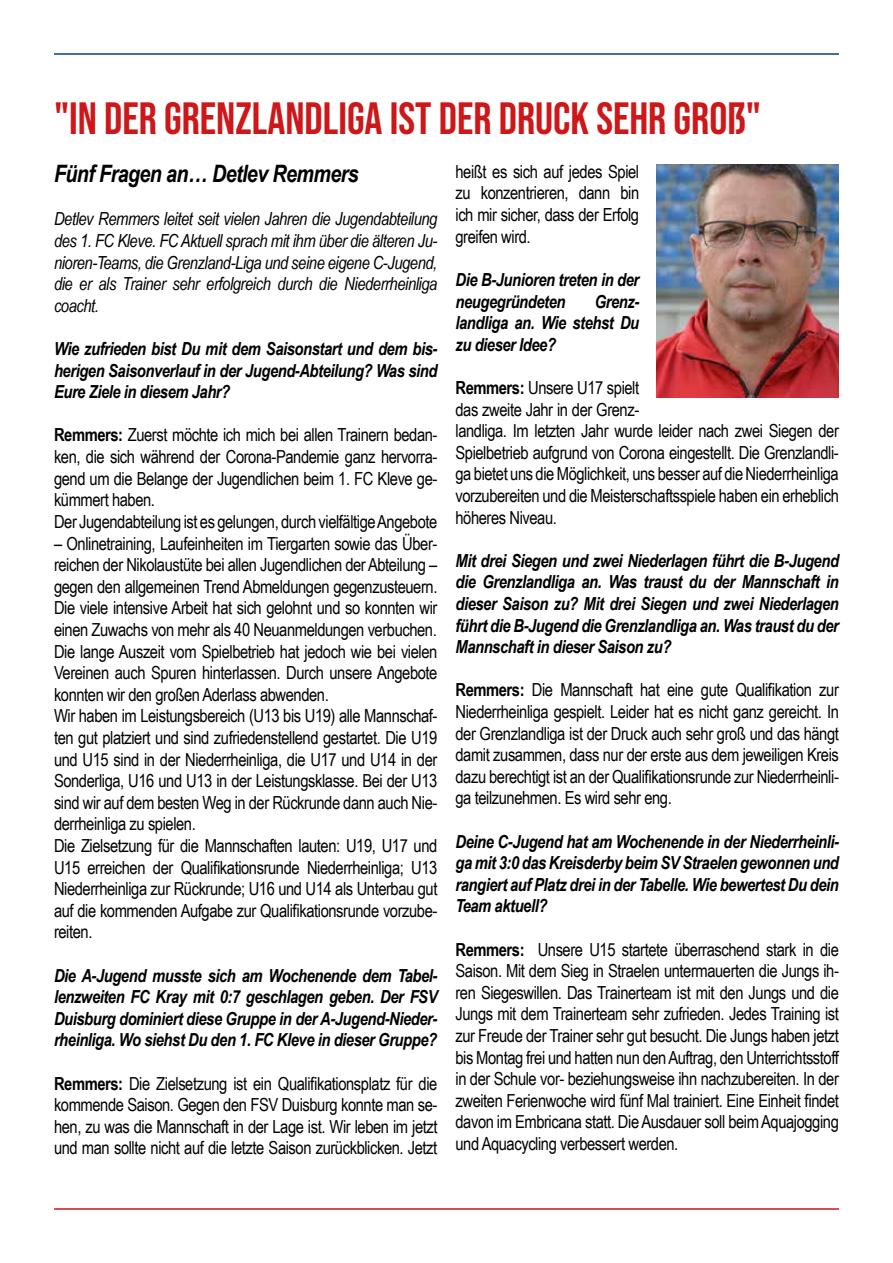
<style>
.page{position:relative;width:893px;height:1263px;background:#fff}
.page>*{position:absolute;margin:0;border:0;box-sizing:border-box;transform-origin:0 0}
.t1{font:45px "Bebas Neue";color:#cd1719}
.t2{font:italic 700 24px "Arial Narrow";letter-spacing:-.025em;color:#000}
.t3{font:18px/21.6px "Arial Narrow";letter-spacing:-.025em;color:#000;text-align:justify}
.t4{font:italic 700 18px/21.6px "Arial Narrow";letter-spacing:-.025em;color:#000;text-align:justify}
.t5{font:italic 18px/21.6px "Arial Narrow";letter-spacing:-.025em;color:#000;text-align:justify}
.s1{font-weight:700}
</style>
<div class="page">
<hr style="left:54px;top:53px;width:785px;height:2px;background:#004185">
<hr style="left:54px;top:1208px;width:785px;height:2px;background:#cd1719">
<img style="left:656px;top:165px;width:183px;height:232px">
<h1 class="t1" style="left:54px;top:93px;width:708px">"IN DER GRENZLANDLIGA IST DER DRUCK SEHR GROß"</h1>
<h2 class="t2" style="left:54px;top:156px;width:306px">Fünf Fragen an… Detlev Remmers</h2>
<p class="t5" style="left:54px;top:208px;width:385px">Detlev Remmers leitet seit vielen Jahren die Jugendabteilung des 1. FC Kleve. FC Aktuell sprach mit ihm über die älteren Ju&shy;nioren-Teams, die Grenzland-Liga und seine eigene C-Jugend, die er als Trainer sehr erfolgreich durch die Niederrheinliga coacht.</p>
<p class="t4" style="left:54px;top:337px;width:385px">Wie zufrieden bist Du mit dem Saisonstart und dem bis&shy;herigen Saisonverlauf in der Jugend-Abteilung? Was sind Eure Ziele in diesem Jahr?</p>
<p class="t3" style="left:54px;top:424px;width:385px;text-align:left"><span class="s1">Remmers:</span> Zuerst möchte ich mich bei allen Trainern bedan&shy;ken, die sich während der Corona-Pandemie ganz hervorra&shy;gend um die Belange der Jugendlichen beim 1. FC Kleve ge&shy;kümmert haben.<br>Der Jugendabteilung ist es gelungen, durch vielfältige Angebote</p>
<p class="t3" style="left:54px;top:532px;width:385px;text-align:left">– Onlinetraining, Laufeinheiten im Tiergarten sowie das Über&shy;reichen der Nikolaustüte bei allen Jugendlichen der Abteilung – gegen den allgemeinen Trend Abmeldungen gegenzusteuern.<br>Die viele intensive Arbeit hat sich gelohnt und so konnten wir einen Zuwachs von mehr als 40 Neuanmeldungen verbuchen.<br>Die lange Auszeit vom Spielbetrieb hat jedoch wie bei vielen Vereinen auch Spuren hinterlassen. Durch unsere Angebote konnten wir den großen Aderlass abwenden.<br>Wir haben im Leistungsbereich (U13 bis U19) alle Mannschaf&shy;ten gut platziert und sind zufriedenstellend gestartet. Die U19 und U15 sind in der Niederrheinliga, die U17 und U14 in der Sonderliga, U16 und U13 in der Leistungsklasse. Bei der U13 sind wir auf dem besten Weg in der Rückrunde dann auch Nie&shy;derrheinliga zu spielen.<br>Die Zielsetzung für die Mannschaften lauten: U19, U17 und U15 erreichen der Qualifikationsrunde Niederrheinliga; U13<br>Niederrheinliga zur Rückrunde; U16 und U14 als Unterbau gut auf die kommenden Aufgabe zur Qualifikationsrunde vorzube&shy;reiten.</p>
<p class="t4" style="left:54px;top:963px;width:385px">Die A-Jugend musste sich am Wochenende dem Tabel&shy;lenzweiten FC Kray mit 0:7 geschlagen geben. Der FSV Duisburg dominiert diese Gruppe in der A-Jugend-Nieder&shy;rheinliga. Wo siehst Du den 1. FC Kleve in dieser Gruppe?</p>
<p class="t3" style="left:54px;top:1072px;width:385px"><span class="s1">Remmers:</span> Die Zielsetzung ist ein Qualifikationsplatz für die kommende Saison. Gegen den FSV Duisburg konnte man se&shy;hen, zu was die Mannschaft in der Lage ist. Wir leben im jetzt und man sollte nicht auf die letzte Saison zurückblicken. Jetzt</p>
<p class="t3" style="left:455px;top:160px;width:185px">heißt es sich auf jedes Spiel zu konzentrieren, dann bin ich mir sicher, dass der Erfolg greifen wird.</p>
<p class="t4" style="left:455px;top:268px;width:185px">Die B-Junioren treten in der neugegründeten</p>
<p class="t4" style="left:455px;top:289px;width:185px;text-indent:139px">Grenz&shy;landliga an. Wie stehst Du zu dieser Idee?</p>
<p class="t3" style="left:455px;top:376px;width:385px;text-align:left"><span class="s1">Remmers:</span> Unsere U17 spielt<br>das zweite Jahr in der Grenz-<br>landliga. Im letzten Jahr wurde leider nach zwei Siegen der Spielbetrieb aufgrund von Corona eingestellt. Die Grenzlandli&shy;ga bietet uns die Möglichkeit, uns besser auf die Niederrheinliga vorzubereiten und die Meisterschaftsspiele haben ein erheblich höheres Niveau.</p>
<p class="t4" style="left:455px;top:549px;width:385px">Mit drei Siegen und zwei Niederlagen führt die B-Jugend die Grenzlandliga an. Was traust du der Mannschaft in dieser Saison zu? Mit drei Siegen und zwei Niederlagen führt die B-Jugend die Grenzlandliga an. Was traust du der Mannschaft in dieser Saison zu?</p>
<p class="t3" style="left:455px;top:678px;width:385px"><span class="s1">Remmers:</span> Die Mannschaft hat eine gute Qualifikation zur Niederrheinliga gespielt. Leider hat es nicht ganz gereicht. In der Grenzlandliga ist der Druck auch sehr groß und das hängt damit zusammen, dass nur der erste aus dem jeweiligen Kreis dazu berechtigt ist an der Qualifikationsrunde zur Niederrheinli&shy;ga teilzunehmen. Es wird sehr eng.</p>
<p class="t4" style="left:455px;top:829px;width:385px">Deine C-Jugend hat am Wochenende in der Niederrheinli&shy;ga mit 3:0 das Kreisderby beim SV Straelen gewonnen und rangiert auf Platz drei in der Tabelle. Wie bewertest Du dein Team aktuell?</p>
<p class="t3" style="left:455px;top:938px;width:385px"><span class="s1">Remmers:</span> Unsere U15 startete überraschend stark in die Saison. Mit dem Sieg in Straelen untermauerten die Jungs ih&shy;ren Siegeswillen. Das Trainerteam ist mit den Jungs und die Jungs mit dem Trainerteam sehr zufrieden. Jedes Training ist zur Freude der Trainer sehr gut besucht. Die Jungs haben jetzt bis Montag frei und hatten nun den Auftrag, den Unterrichtsstoff in der Schule vor- beziehungsweise ihn nachzubereiten. In der zweiten Ferienwoche wird fünf Mal trainiert. Eine Einheit findet davon im Embricana statt. Die Ausdauer soll beim Aquajogging und Aquacycling verbessert werden.</p>
</div>
